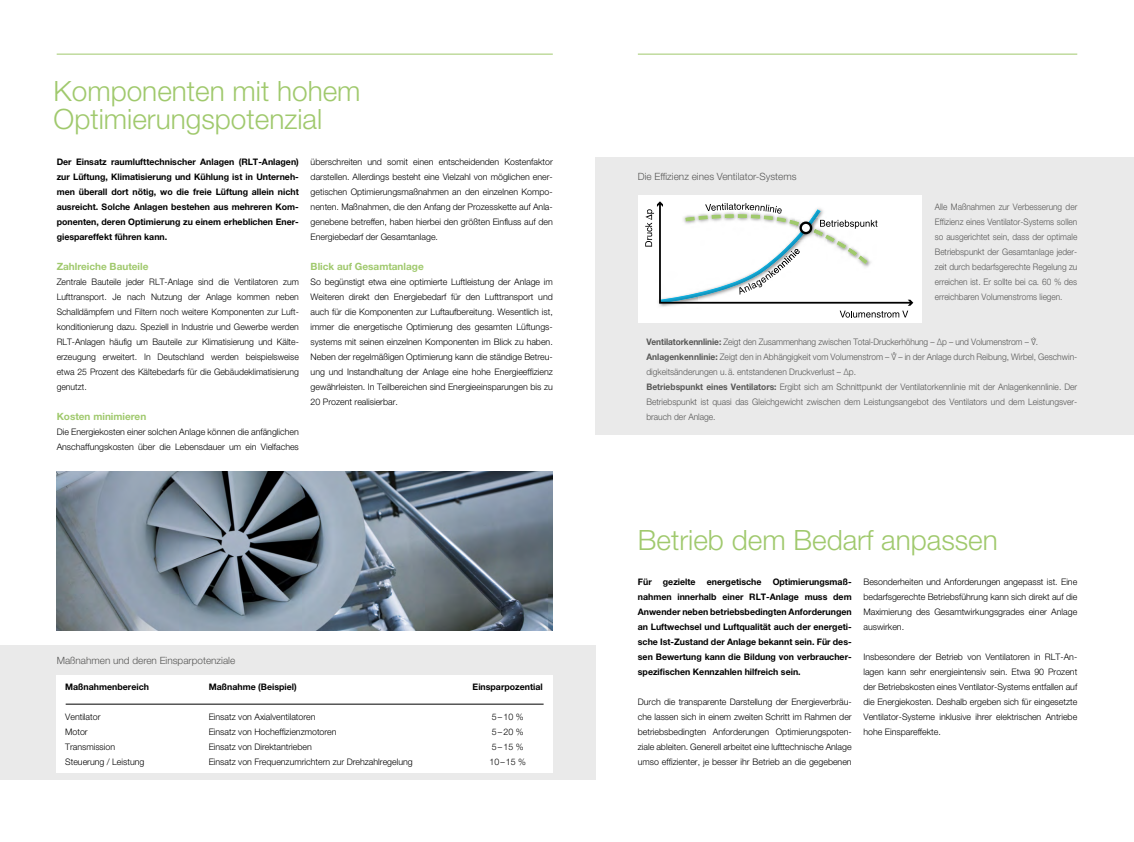
<style>
.page{position:relative;width:1134px;height:842px;background:#fff}
.page>*{position:absolute;margin:0;border:0;box-sizing:border-box;transform-origin:0 0}
.t1{font:300 28px/28px "Helvetica Neue LT Std";color:#a0c96d}
.t2{font:300 10px "Helvetica Neue LT Std";color:#575756}
.t3{font:700 10px "Helvetica Neue LT Std";color:#a0c96d}
.t4{font:300 9px/15px "Helvetica Neue LT Std";color:#000;text-align:justify}
.t5{font:700 9px/15px "Helvetica Neue LT Std";color:#000;text-align:justify}
.t6{font:300 9px/15px "Helvetica Neue LT Std";color:#575756;scale:.93 1}
.t7{font:300 9px/15px "Helvetica Neue LT Std";color:#000;text-align:justify;scale:.96 1}
.t8{font:300 9px/15px "Helvetica Neue LT Std";color:#575756;text-align:justify;scale:.92 1}
.s1{font-weight:700}
</style>
<div class="page">
<hr style="left:57px;top:54px;width:496px;height:1px;background:#a0c96d">
<hr style="left:638px;top:54px;width:439px;height:1px;background:#a0c96d">
<div style="left:595px;top:157px;width:539px;height:278px;background:#eaeaea"></div>
<div style="left:0;top:645px;width:595px;height:134px;background:#eaeaea"></div>
<div style="left:57px;top:675px;width:496px;height:97px;background:#fff"></div>
<div style="left:638px;top:195px;width:283px;height:128px;background:#fff"></div>
<img style="left:57px;top:471px;width:496px;height:159px">
<svg style="left:645px;top:201px;width:268px;height:117px"></svg>
<hr style="left:66px;top:704px;width:478px;height:1px;background:#000">
<h1 class="t1" style="left:54px;top:76px;width:308px">Komponenten mit hohem<br>Optimierungspotenzial</h1>
<p class="t5" style="left:57px;top:154px;width:244px">Der Einsatz raumlufttechnischer Anlagen (RLT-Anlagen) zur Lüftung, Klimatisierung und Kühlung ist in Unterneh&shy;men überall dort nötig, wo die freie Lüftung allein nicht ausreicht. Solche Anlagen bestehen aus mehreren Kom&shy;ponenten, deren Optimierung zu einem erheblichen Ener&shy;giespareffekt führen kann.</p>
<p class="t3" style="left:57px;top:260px;width:93px">Zahlreiche Bauteile</p>
<p class="t7" style="left:57px;top:274px;width:254px">Zentrale Bauteile jeder RLT-Anlage sind die Ventilatoren zum Lufttransport. Je nach Nutzung der Anlage kommen neben Schalldämpfern und Filtern noch weitere Komponenten zur Luft&shy;konditionierung dazu. Speziell in Industrie und Gewerbe werden RLT-Anlagen häufig um Bauteile zur Klimatisierung und Kälte&shy;erzeugung erweitert. In Deutschland werden beispielsweise etwa 25 Prozent des Kältebedarfs für die Gebäudeklimatisierung genutzt.</p>
<p class="t3" style="left:57px;top:410px;width:91px">Kosten minimieren</p>
<p class="t4" style="left:57px;top:424px;width:244px">Die Energiekosten einer solchen Anlage können die anfänglichen<br>Anschaffungskosten über die Lebensdauer um ein Vielfaches</p>
<p class="t4" style="left:311px;top:154px;width:244px">überschreiten und somit einen entscheidenden Kostenfaktor darstellen. Allerdings besteht eine Vielzahl von möglichen ener&shy;getischen Optimierungsmaßnahmen an den einzelnen Kompo&shy;nenten. Maßnahmen, die den Anfang der Prozesskette auf Anla&shy;genebene betreffen, haben hierbei den größten Einfluss auf den Energiebedarf der Gesamtanlage.</p>
<p class="t3" style="left:311px;top:260px;width:115px">Blick auf Gesamtanlage</p>
<p class="t4" style="left:311px;top:274px;width:244px">So begünstigt etwa eine optimierte Luftleistung der Anlage im Weiteren direkt den Energiebedarf für den Lufttransport und auch für die Komponenten zur Luftaufbereitung. Wesentlich ist, immer die energetische Optimierung des gesamten Lüftungs&shy;systems mit seinen einzelnen Komponenten im Blick zu haben.<br>Neben der regelmäßigen Optimierung kann die ständige Betreu&shy;ung und Instandhaltung der Anlage eine hohe Energieeffizienz gewährleisten. In Teilbereichen sind Energieeinsparungen bis zu 20 Prozent realisierbar.</p>
<p class="t2" style="left:57px;top:654px;width:180px">Maßnahmen und deren Einsparpotenziale</p>
<p class="t5" style="left:65px;top:679px;width:85px">Maßnahmenbereich</p>
<p class="t5" style="left:209px;top:679px;width:89px">Maßnahme (Beispiel)</p>
<p class="t5" style="left:473px;top:679px;width:72px">Einsparpozential</p>
<p class="t4" style="left:65px;top:709px;width:37px">Ventilator</p>
<p class="t4" style="left:209px;top:709px;width:108px">Einsatz von Axialventilatoren</p>
<p class="t4" style="left:492px;top:709px;width:33px">5–10 %</p>
<p class="t4" style="left:65px;top:724px;width:24px">Motor</p>
<p class="t4" style="left:209px;top:724px;width:129px">Einsatz von Hocheffizienzmotoren</p>
<p class="t4" style="left:492px;top:724px;width:33px">5–20 %</p>
<p class="t4" style="left:65px;top:739px;width:51px">Transmission</p>
<p class="t4" style="left:209px;top:739px;width:105px">Einsatz von Direktantrieben</p>
<p class="t4" style="left:492px;top:739px;width:33px">5–15 %</p>
<p class="t4" style="left:65px;top:754px;width:81px">Steuerung / Leistung</p>
<p class="t4" style="left:209px;top:754px;width:206px">Einsatz von Frequenzumrichtern zur Drehzahlregelung</p>
<p class="t4" style="left:489px;top:754px;width:38px">10–15 %</p>
<p class="t2" style="left:638px;top:170px;width:160px">Die Effizienz eines Ventilator-Systems</p>
<p class="t8" style="left:935px;top:199px;width:156px">Alle Maßnahmen zur Verbesserung der Effizienz eines Ventilator-Systems sollen so ausgerichtet sein, dass der optimale Betriebspunkt der Gesamtanlage jeder&shy;zeit durch bedarfsgerechte Regelung zu erreichen ist. Er sollte bei ca. 60 % des erreichbaren Volumenstroms liegen.</p>
<p class="t6" style="left:646px;top:334px;width:465px"><span class="s1">Ventilatorkennlinie:</span> Zeigt den Zusammenhang zwischen Total-Druckerhöhung – Δp – und Volumenstrom – V.<br><span class="s1">Anlagenkennlinie:</span> Zeigt den in Abhängigkeit vom Volumenstrom – V – in der Anlage durch Reibung, Wirbel, Geschwin&shy;digkeitsänderungen u.ä. entstandenen Druckverlust – Δp.<br><span class="s1">Betriebspunkt eines Ventilators:</span> Ergibt sich am Schnittpunkt der Ventilatorkennlinie mit der Anlagenkennlinie. Der Betriebspunkt ist quasi das Gleichgewicht zwischen dem Leistungsangebot des Ventilators und dem Leistungsver&shy;brauch der Anlage.</p>
<h1 class="t1" style="left:638px;top:525px;width:361px">Betrieb dem Bedarf anpassen</h1>
<p class="t5" style="left:638px;top:574px;width:215px">Für gezielte energetische Optimierungsmaß&shy;nahmen innerhalb einer RLT-Anlage muss dem Anwender neben betriebsbedingten Anforderungen an Luftwechsel und Luftqualität auch der energeti&shy;sche Ist-Zustand der Anlage bekannt sein. Für des&shy;sen Bewertung kann die Bildung von verbraucher&shy;spezifischen Kennzahlen hilfreich sein.</p>
<p class="t4" style="left:638px;top:694px;width:215px">Durch die transparente Darstellung der Energieverbräu&shy;che lassen sich in einem zweiten Schritt im Rahmen der betriebsbedingten Anforderungen Optimierungspoten&shy;ziale ableiten. Generell arbeitet eine lufttechnische Anlage umso effizienter, je besser ihr Betrieb an die gegebenen</p>
<p class="t4" style="left:863px;top:574px;width:215px">Besonderheiten und Anforderungen angepasst ist. Eine bedarfsgerechte Betriebsführung kann sich direkt auf die Maximierung des Gesamtwirkungsgrades einer Anlage auswirken.</p>
<p class="t4" style="left:863px;top:649px;width:215px">Insbesondere der Betrieb von Ventilatoren in RLT-An&shy;lagen kann sehr energieintensiv sein. Etwa 90 Prozent der Betriebskosten eines Ventilator-Systems entfallen auf die Energiekosten. Deshalb ergeben sich für eingesetzte Ventilator-Systeme inklusive ihrer elektrischen Antriebe hohe Einspareffekte.</p>
</div>
